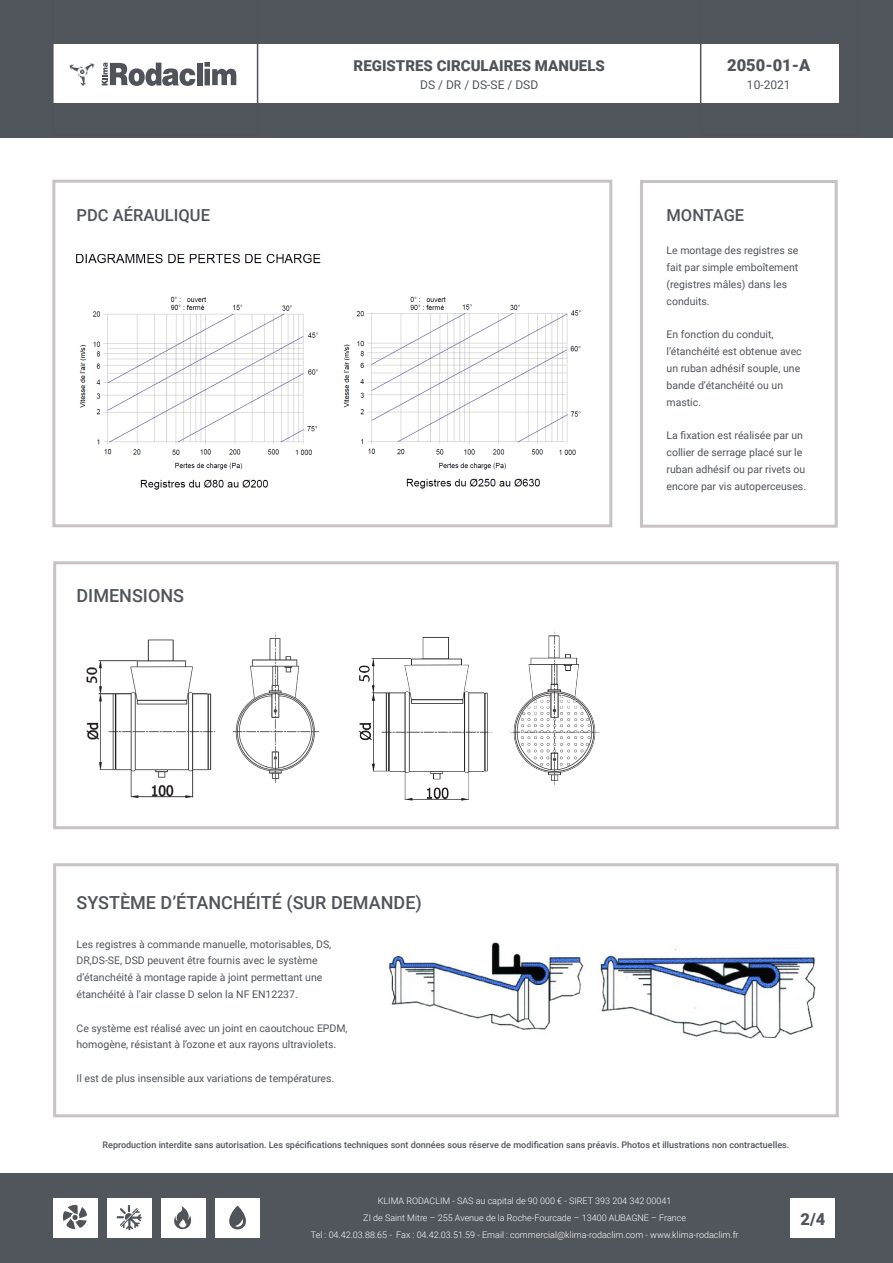
<style>
.page{position:relative;width:893px;height:1263px;background:#fff}
.page>*{position:absolute;margin:0;border:0;box-sizing:border-box;transform-origin:0 0}
.t1{font:500 18px "Roboto";color:#50555b}
.Sub_Titlle_3{font:500 16.5px "Roboto";color:#50545a}
.Sub_Titlle_3-2{font:900 16.5px "Roboto";color:#50545a}
.Sub_Titlle_3-3{font:900 15px "Roboto";color:#50545a}
.Sub_Titlle_3-4{font:12px "Roboto";color:#50545a}
.Sub_Titlle_3-5{font:10.5px/16.8px "Roboto";color:#50545a}
.Sub_Titlle_3-6{font:300 9px "Roboto";color:#fff}
.Sub_Titlle_3-7{font:500 9px "Roboto";color:#50545a}
</style>
<div class="page">
<div style="left:640px;top:180px;width:198px;height:348px;border:3px solid #c7c2c4"></div>
<div style="left:52px;top:180px;width:560px;height:347px;border:3px solid #c7c2c4"></div>
<div style="left:53px;top:863px;width:786px;height:254px;border:3px solid #c7c2c4"></div>
<div style="left:0;top:0;width:893px;height:137px;background:#51565d"></div>
<div style="left:53px;top:45px;width:786px;height:58px;background:#fff"></div>
<div style="left:0;top:1174px;width:893px;height:89px;background:#51565c"></div>
<svg style="left:700px;top:44px;width:139px;height:59px"></svg>
<svg style="left:53px;top:44px;width:205px;height:59px"></svg>
<div style="left:53px;top:1198px;width:44px;height:40px;background:#fff"></div>
<div style="left:107px;top:1198px;width:44px;height:40px;background:#fff"></div>
<div style="left:161px;top:1198px;width:44px;height:40px;background:#fff"></div>
<div style="left:215px;top:1198px;width:44px;height:40px;background:#fff"></div>
<svg style="left:63px;top:1205px;width:24px;height:24px"></svg>
<svg style="left:174px;top:1206px;width:17px;height:23px"></svg>
<svg style="left:117px;top:1205px;width:25px;height:25px"></svg>
<svg style="left:229px;top:1206px;width:17px;height:23px"></svg>
<div style="left:790px;top:1198px;width:45px;height:40px;background:#fff"></div>
<img style="left:77px;top:255px;width:504px;height:234px">
<div style="left:53px;top:561px;width:786px;height:268px;border:3px solid #c7c2c4"></div>
<img style="left:359px;top:629px;width:241px;height:172px">
<img style="left:86px;top:632px;width:234px;height:167px">
<img style="left:388px;top:942px;width:427px;height:97px">
<p class="Sub_Titlle_3" style="left:77px;top:203px;width:135px">PDC AÉRAULIQUE</p>
<p class="t1" style="left:77px;top:583px;width:109px">DIMENSIONS</p>
<p class="Sub_Titlle_3-3" style="left:354px;top:55px;width:253px">REGISTRES CIRCULAIRES MANUELS</p>
<p class="Sub_Titlle_3-4" style="left:420px;top:76px;width:120px">DS / DR / DS-SE / DSD</p>
<p class="Sub_Titlle_3-2" style="left:727px;top:53px;width:85px">2050-01-A</p>
<p class="Sub_Titlle_3-4" style="left:747px;top:76px;width:45px">10-2021</p>
<p class="Sub_Titlle_3" style="left:666px;top:203px;width:79px">MONTAGE</p>
<p class="Sub_Titlle_3-5" style="left:666px;top:242px;width:133px">Le montage des registres se fait par simple emboîtement (registres mâles) dans les conduits.</p>
<p class="Sub_Titlle_3-5" style="left:666px;top:326px;width:137px">En fonction du conduit, l’étanchéité est obtenue avec un ruban adhésif souple, une bande d’étanchéité ou un mastic.</p>
<p class="Sub_Titlle_3-5" style="left:666px;top:427px;width:141px">La fixation est réalisée par un collier de serrage placé sur le ruban adhésif ou par rivets ou encore par vis autoperceuses.</p>
<p class="t1" style="left:77px;top:890px;width:347px">SYSTÈME D’ÉTANCHÉITÉ (SUR DEMANDE)</p>
<p class="Sub_Titlle_3-5" style="left:77px;top:935px;width:256px">Les registres à commande manuelle, motorisables, DS, DR,DS-SE, DSD peuvent être fournis avec le système d’étanchéité à montage rapide à joint permettant une étanchéité à l’air classe D selon la NF EN12237.</p>
<p class="Sub_Titlle_3-5" style="left:77px;top:1019px;width:273px">Ce système est réalisé avec un joint en caoutchouc EPDM, homogène, résistant à l’ozone et aux rayons ultraviolets.</p>
<p class="Sub_Titlle_3-5" style="left:77px;top:1069px;width:259px">Il est de plus insensible aux variations de températures.</p>
<p class="Sub_Titlle_3-7" style="left:103px;top:1139px;width:688px">Reproduction interdite sans autorisation. Les spécifications techniques sont données sous réserve de modification sans préavis. Photos et illustrations non contractuelles.</p>
<p class="Sub_Titlle_3-6" style="left:378px;top:1195px;width:295px">KLIMA RODACLIM - SAS au capital de 90 000 € - SIRET 393 204 342 00041</p>
<p class="Sub_Titlle_3-6" style="left:363px;top:1211px;width:324px">ZI de Saint Mitre – 255 Avenue de la Roche-Fourcade – 13400 AUBAGNE – France</p>
<p class="Sub_Titlle_3-6" style="left:311px;top:1228px;width:429px">Tel : 04.42.03.88.65 - Fax : 04.42.03.51.59 - Email : commercial@klima-rodaclim.com - www.klima-rodaclim.fr</p>
<p class="Sub_Titlle_3-2" style="left:800px;top:1207px;width:26px">2/4</p>
</div>
